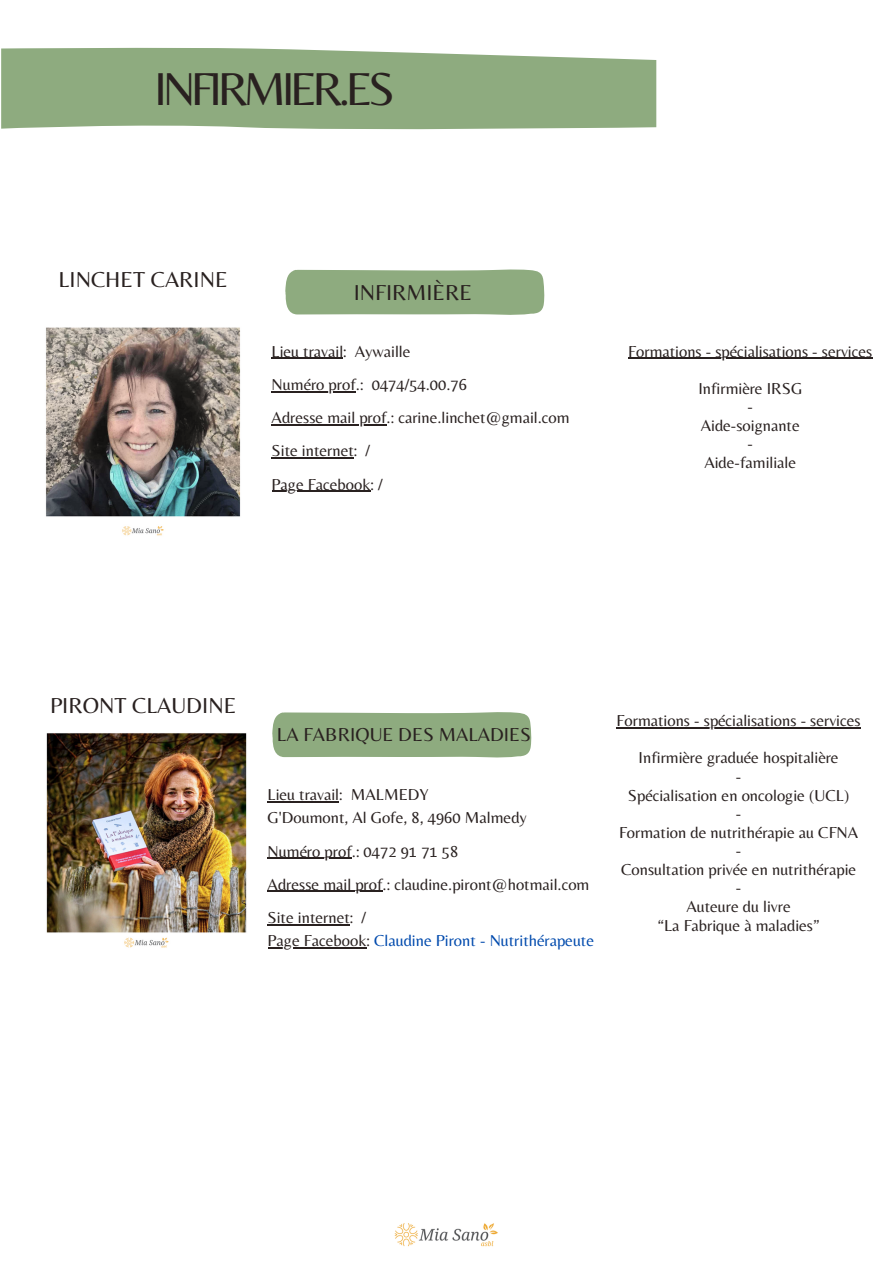
<style>
.page{position:relative;width:893px;height:1263px;background:#fff}
.page>*{position:absolute;margin:0;border:0;box-sizing:border-box;transform-origin:0 0}
.t1{font:48px "Belleza";letter-spacing:-.095em;color:#292120}
.t2{font:22.5px "Belleza";color:#292120}
.t3{font:19.5px "Belleza";color:#292120}
.t4{font:16.5px/18.6px "Belleza";color:#292120}
.t5{font:16.5px "Belleza";color:#004aad}
.s1{color:#292120}
</style>
<div class="page">
<img style="left:394px;top:1223px;width:104px;height:24px">
<svg style="left:1px;top:47px;width:655px;height:83px;fill:#8eab7f"></svg>
<hr style="left:616px;top:727px;width:244px;height:1px;background:#292120">
<svg style="left:272px;top:712px;width:260px;height:46px"></svg>
<hr style="left:268px;top:801px;width:71px;height:1px;background:#292120">
<hr style="left:268px;top:858px;width:84px;height:1px;background:#292120">
<hr style="left:268px;top:891px;width:115px;height:1px;background:#292120">
<hr style="left:268px;top:924px;width:82px;height:1px;background:#292120">
<hr style="left:268px;top:947px;width:98px;height:1px;background:#292120">
<img style="left:46px;top:733px;width:201px;height:215px">
<svg style="left:285px;top:269px;width:260px;height:46px"></svg>
<img style="left:45px;top:327px;width:196px;height:209px">
<hr style="left:628px;top:358px;width:244px;height:1px;background:#292120">
<hr style="left:272px;top:358px;width:71px;height:1px;background:#292120">
<hr style="left:272px;top:391px;width:84px;height:1px;background:#292120">
<hr style="left:272px;top:424px;width:115px;height:1px;background:#292120">
<hr style="left:272px;top:457px;width:82px;height:2px;background:#292120">
<hr style="left:272px;top:491px;width:98px;height:1px;background:#292120">
<h1 class="t1" style="left:154px;top:61px;width:242px">INFIRMIER.ES</h1>
<h2 class="t2" style="left:59px;top:266px;width:171px">LINCHET CARINE</h2>
<h2 class="t2" style="left:354px;top:279px;width:120px">INFIRMIÈRE</h2>
<p class="t4" style="left:272px;top:334px;width:299px;line-height:33.2px">Lieu travail: Aywaille<br>Numéro prof.: 0474/54.00.76<br>Adresse mail prof.: carine.linchet@gmail.com<br>Site internet: /<br>Page Facebook: /</p>
<p class="t4" style="left:628px;top:341px;width:246px">Formations - spécialisations - services</p>
<p class="t4" style="left:698px;top:379px;width:105px;text-align:center">Infirmière IRSG -<br>Aide-soignante -<br>Aide-familiale</p>
<h2 class="t2" style="left:50px;top:692px;width:188px">PIRONT CLAUDINE</h2>
<p class="t3" style="left:277px;top:723px;width:256px">LA FABRIQUE DES MALADIES</p>
<p class="t4" style="left:268px;top:783px;width:261px;line-height:23.1px">Lieu travail: MALMEDY<br>G'Doumont, Al Gofe, 8, 4960 Malmedy</p>
<p class="t4" style="left:268px;top:834px;width:323px;line-height:33.2px">Numéro prof.: 0472 91 71 58<br>Adresse mail prof.: claudine.piront@hotmail.com<br>Site internet: /</p>
<p class="t5" style="left:268px;top:931px;width:328px"><span class="s1">Page Facebook:</span> Claudine Piront - Nutrithérapeute</p>
<p class="t4" style="left:616px;top:711px;width:246px">Formations - spécialisations - services</p>
<p class="t4" style="left:619px;top:748px;width:241px;text-align:center">Infirmière graduée hospitalière<br>-<br>Spécialisation en oncologie (UCL)<br>-<br>Formation de nutrithérapie au CFNA -<br>Consultation privée en nutrithérapie -<br>Auteure du livre<br>“La Fabrique à maladies”</p>
</div>
